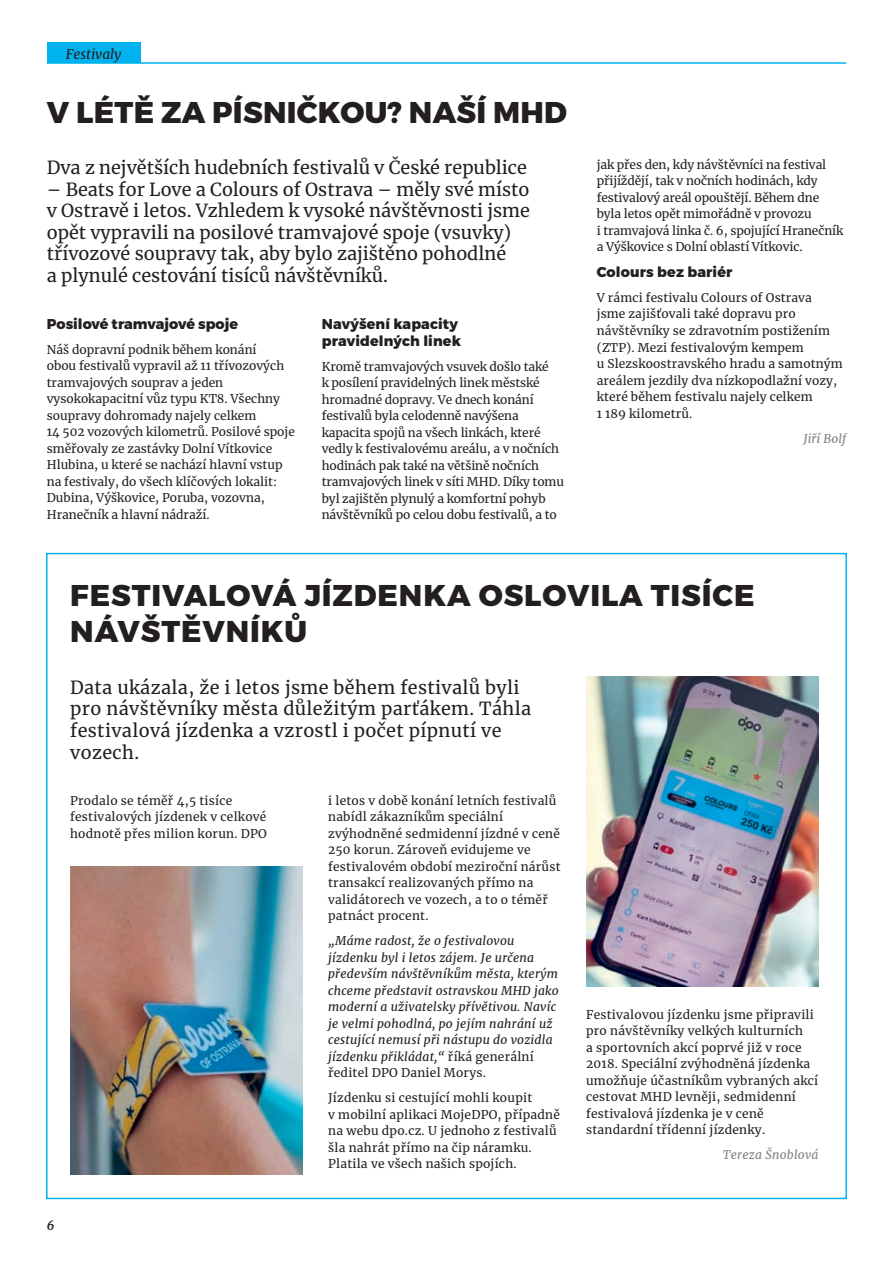
<style>
.page{position:relative;width:893px;height:1263px;background:#fff}
.page>*{position:absolute;margin:0;border:0;box-sizing:border-box;transform-origin:0 0}
.t1{font:800 30px/36px "Montserrat";letter-spacing:.03em;color:#231f20}
.t2{font:800 30px "Montserrat";letter-spacing:.01em;color:#231f20}
.t3{font:18px/21.6px "Merriweather";color:#231f20}
.t4{font:18px/21.6px "Merriweather";letter-spacing:.02em;color:#231f20}
.t5{font:800 14.25px/17.1px "Montserrat";letter-spacing:.01em;color:#231f20}
.t6{font:italic 13.5px "Merriweather";color:#231f20}
.t7{font:italic 700 12.75px "Merriweather";color:#231f20}
.t8{font:12px/16.5px "Merriweather";letter-spacing:.01em;color:#231f20}
.t9{font:12px/16.5px "Merriweather";letter-spacing:-.01em;color:#231f20}
.t10{font:italic 12px/16.5px "Merriweather";letter-spacing:.02em;color:#231f20}
.t11{font:italic 12px "Merriweather";letter-spacing:.02em;color:#808285}
.s1{font-style:normal}
</style>
<div class="page">
<hr style="left:47px;top:62px;width:799px;height:2px;background:#00b3ef">
<div style="left:47px;top:42px;width:93px;height:20px;background:#00b3ef"></div>
<img style="left:70px;top:867px;width:233px;height:307px">
<img style="left:586px;top:677px;width:233px;height:309px">
<p class="t6" style="left:66px;top:45px;width:57px">Festivaly</p>
<h1 class="t2" style="left:47px;top:93px;width:522px">V LÉTĚ ZA PÍSNIČKOU? NAŠÍ MHD</h1>
<h2 class="t3" style="left:47px;top:156px;width:482px">Dva z největších hudebních festivalů v České republice</h2>
<p class="t3" style="left:47px;top:178px;width:485px">– Beats for Love a Colours of Ostrava – měly své místo v Ostravě i letos. Vzhledem k vysoké návštěvnosti jsme opět vypravili na posilové tramvajové spoje (vsuvky) třívozové soupravy tak, aby bylo zajištěno pohodlné<br>a plynulé cestování tisíců návštěvníků.</p>
<p class="t5" style="left:47px;top:316px;width:193px">Posilové tramvajové spoje</p>
<p class="t8" style="left:47px;top:341px;width:250px">Náš dopravní podnik během konání<br>obou festivalů vypravil až 11 třívozových tramvajových souprav a jeden vysokokapacitní vůz typu KT8. Všechny soupravy dohromady najely celkem<br>14 502 vozových kilometrů. Posilové spoje směřovaly ze zastávky Dolní Vítkovice Hlubina, u které se nachází hlavní vstup na festivaly, do všech klíčových lokalit:<br>Dubina, Výškovice, Poruba, vozovna, Hranečník a hlavní nádraží.</p>
<p class="t5" style="left:322px;top:316px;width:141px">Navýšení kapacity pravidelných linek</p>
<p class="t9" style="left:322px;top:358px;width:244px">Kromě tramvajových vsuvek došlo také<br>k posílení pravidelných linek městské hromadné dopravy. Ve dnech konání festivalů byla celodenně navýšena kapacita spojů na všech linkách, které vedly k festivalovému areálu, a v nočních hodinách pak také na většině nočních tramvajových linek v síti MHD. Díky tomu byl zajištěn plynulý a komfortní pohyb návštěvníků po celou dobu festivalů, a to</p>
<p class="t9" style="left:597px;top:156px;width:248px">jak přes den, kdy návštěvníci na festival přijíždějí, tak v nočních hodinách, kdy festivalový areál opouštějí. Během dne byla letos opět mimořádně v provozu<br>i tramvajová linka č. 6, spojující Hranečník a Výškovice s Dolní oblastí Vítkovic.</p>
<p class="t5" style="left:597px;top:264px;width:137px">Colours bez bariér</p>
<p class="t8" style="left:597px;top:289px;width:248px">V rámci festivalu Colours of Ostrava jsme zajišťovali také dopravu pro návštěvníky se zdravotním postižením (ZTP). Mezi festivalovým kempem<br>u Slezskoostravského hradu a samotným areálem jezdily dva nízkopodlažní vozy, které během festivalu najely celkem<br>1 189 kilometrů.</p>
<p class="t11" style="left:803px;top:430px;width:44px">Jiří Bolf</p>
<h1 class="t1" style="left:70px;top:578px;width:686px">FESTIVALOVÁ JÍZDENKA OSLOVILA TISÍCE<br>NÁVŠTĚVNÍKŮ</h1>
<h2 class="t4" style="left:70px;top:676px;width:463px">Data ukázala, že i letos jsme během festivalů byli pro návštěvníky města důležitým parťákem. Táhla festivalová jízdenka a vzrostl i počet pípnutí ve vozech.</h2>
<p class="t8" style="left:70px;top:792px;width:198px">Prodalo se téměř 4,5 tisíce festivalových jízdenek v celkové hodnotě přes milion korun. DPO</p>
<p class="t8" style="left:328px;top:792px;width:234px">i letos v době konání letních festivalů nabídl zákazníkům speciální zvýhodněné sedmidenní jízdné v ceně<br>250 korun. Zároveň evidujeme ve festivalovém období meziroční nárůst transakcí realizovaných přímo na validátorech ve vozech, a to o téměř patnáct procent.</p>
<p class="t10" style="left:328px;top:932px;width:232px">„Máme radost, že o festivalovou jízdenku byl i letos zájem. Je určena především návštěvníkům města, kterým chceme představit ostravskou MHD jako moderní a uživatelsky přívětivou. Navíc je velmi pohodlná, po jejím nahrání už cestující nemusí při nástupu do vozidla jízdenku přikládat,“ <span class="s1">říká generální ředitel DPO Daniel Morys.</span></p>
<p class="t8" style="left:328px;top:1089px;width:233px">Jízdenku si cestující mohli koupit<br>v mobilní aplikaci MojeDPO, případně na webu dpo.cz. U jednoho z festivalů šla nahrát přímo na čip náramku.<br>Platila ve všech našich spojích.</p>
<p class="t8" style="left:586px;top:1006px;width:234px">Festivalovou jízdenku jsme připravili pro návštěvníky velkých kulturních<br>a sportovních akcí poprvé již v roce 2018. Speciální zvýhodněná jízdenka umožňuje účastníkům vybraných akcí cestovat MHD levněji, sedmidenní festivalová jízdenka je v ceně standardní třídenní jízdenky.</p>
<p class="t11" style="left:723px;top:1146px;width:97px">Tereza Šnoblová</p>
<p class="t7" style="left:47px;top:1216px;width:9px">6</p>
</div>
